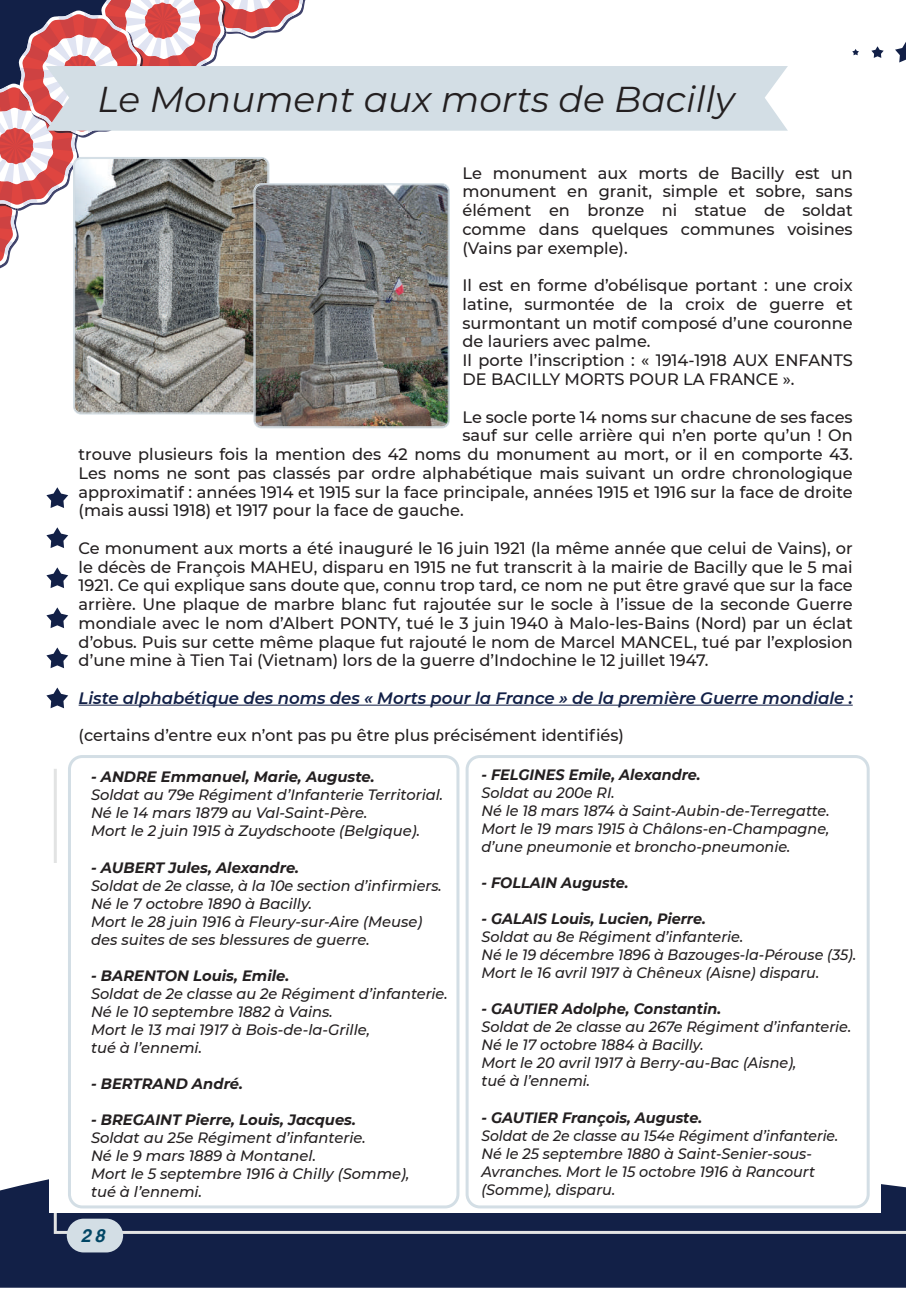
<style>
.page{position:relative;width:906px;height:1289px;background:#fff}
.page>*{position:absolute;margin:0;border:0;box-sizing:border-box;transform-origin:0 0}
.t1{font:italic 36px "Montserrat";color:#231f20}
.t2{font:italic 700 18px "Helvetica";color:#014665}
.t3{font:500 16.5px/18.8px "Montserrat";color:#231f20;text-align:justify}
.t4{font:italic 600 16.5px "Montserrat";color:#122047}
.t5{font:italic 500 15px/18px "Montserrat";color:#231f20;scale:.96 1}
.t6{font:italic 500 15px/18px "Montserrat";color:#231f20}
.t7{font:italic 500 15px/18px "Montserrat";color:#231f20;scale:.93 1}
.t8{font:italic 700 15px "Montserrat";color:#231f20;scale:.96 1}
.t9{font:italic 700 15px "Montserrat";color:#231f20}
</style>
<div class="page">
<div style="left:0;top:1179px;width:906px;height:108px;background:#122047"></div>
<svg style="left:46px;top:487px;width:22px;height:21px"></svg>
<svg style="left:895px;top:42px;width:11px;height:20px"></svg>
<svg style="left:871px;top:46px;width:12px;height:12px"></svg>
<svg style="left:852px;top:49px;width:7px;height:6px"></svg>
<svg style="left:46px;top:527px;width:22px;height:21px"></svg>
<svg style="left:46px;top:567px;width:22px;height:21px"></svg>
<svg style="left:46px;top:607px;width:22px;height:21px"></svg>
<svg style="left:46px;top:647px;width:22px;height:21px"></svg>
<svg style="left:46px;top:687px;width:22px;height:21px"></svg>
<svg style="left:54px;top:768px;width:852px;height:465px"></svg>
<svg style="left:0;top:0;width:306px;height:269px"></svg>
<div style="left:67px;top:1218px;width:56px;height:34px;background:#d3dee5;border-radius:17px"></div>
<div style="left:49px;top:863px;width:831px;height:349px;background:#fff"></div>
<hr style="left:79px;top:704px;width:773px;height:1px;background:#122047">
<img style="left:74px;top:158px;width:194px;height:255px">
<div style="left:74px;top:158px;width:194px;height:255px;border:1px solid #d3dee5;border-radius:6px"></div>
<img style="left:254px;top:184px;width:194px;height:242px">
<div style="left:253px;top:183px;width:197px;height:245px;border:1px solid #d3dee5;border-radius:8px"></div>
<div style="left:255px;top:185px;width:193px;height:242px;border:1px solid #d3dee5;border-radius:6px"></div>
<div style="left:46px;top:66px;width:742px;height:65px;background:#d3dee5"></div>
<div style="left:68px;top:755px;width:391px;height:453px;border:3px solid #d3dee5;border-radius:13px"></div>
<div style="left:465px;top:755px;width:404px;height:453px;border:3px solid #d3dee5;border-radius:13px"></div>
<h1 class="t1" style="left:98px;top:75px;width:638px">Le Monument aux morts de Bacilly</h1>
<p class="t3" style="left:462px;top:163px;width:392px">Le monument aux morts de Bacilly est un monument en granit, simple et sobre, sans élément en bronze ni statue de soldat comme dans quelques communes voisines (Vains par exemple).</p>
<p class="t3" style="left:462px;top:275px;width:392px;text-align:left">Il est en forme d’obélisque portant : une croix latine, surmontée de la croix de guerre et surmontant un motif composé d’une couronne de lauriers avec palme.<br>Il porte l’inscription : « 1914-1918 AUX ENFANTS DE BACILLY MORTS POUR LA FRANCE ».</p>
<p class="t3" style="left:462px;top:406px;width:392px">Le socle porte 14 noms sur chacune de ses faces</p>
<p class="t3" style="left:462px;top:425px;width:392px">sauf sur celle arrière qui n’en porte qu’un ! On</p>
<p class="t3" style="left:79px;top:444px;width:775px">trouve plusieurs fois la mention des 42 noms du monument au mort, or il en comporte 43.</p>
<p class="t3" style="left:79px;top:463px;width:775px">Les noms ne sont pas classés par ordre alphabétique mais suivant un ordre chronologique</p>
<p class="t3" style="left:79px;top:481px;width:775px">approximatif : années 1914 et 1915 sur la face principale, années 1915 et 1916 sur la face de droite</p>
<p class="t3" style="left:79px;top:500px;width:386px">(mais aussi 1918) et 1917 pour la face de gauche.</p>
<p class="t3" style="left:79px;top:538px;width:775px">Ce monument aux morts a été inauguré le 16 juin 1921 (la même année que celui de Vains), or le décès de François MAHEU, disparu en 1915 ne fut transcrit à la mairie de Bacilly que le 5 mai 1921. Ce qui explique sans doute que, connu trop tard, ce nom ne put être gravé que sur la face arrière. Une plaque de marbre blanc fut rajoutée sur le socle à l’issue de la seconde Guerre mondiale avec le nom d’Albert PONTY, tué le 3 juin 1940 à Malo-les-Bains (Nord) par un éclat d’obus. Puis sur cette même plaque fut rajouté le nom de Marcel MANCEL, tué par l’explosion d’une mine à Tien Tai (Vietnam) lors de la guerre d’Indochine le 12 juillet 1947.</p>
<p class="t4" style="left:79px;top:686px;width:775px">Liste alphabétique des noms des « Morts pour la France » de la première Guerre mondiale :</p>
<p class="t3" style="left:79px;top:725px;width:547px">(certains d’entre eux n’ont pas pu être plus précisément identifiés)</p>
<p class="t9" style="left:91px;top:766px;width:285px">- ANDRE Emmanuel, Marie, Auguste.</p>
<p class="t6" style="left:91px;top:785px;width:354px">Soldat au 79e Régiment d’Infanterie Territorial.<br>Né le 14 mars 1879 au Val-Saint-Père.<br>Mort le 2 juin 1915 à Zuydschoote (Belgique).</p>
<p class="t9" style="left:91px;top:856px;width:210px">- AUBERT Jules, Alexandre.</p>
<p class="t5" style="left:91px;top:875px;width:367px">Soldat de 2e classe, à la 10e section d’infirmiers.<br>Né le 7 octobre 1890 à Bacilly.<br>Mort le 28 juin 1916 à Fleury-sur-Aire (Meuse) des suites de ses blessures de guerre.</p>
<p class="t9" style="left:91px;top:964px;width:200px">- BARENTON Louis, Emile.</p>
<p class="t6" style="left:91px;top:983px;width:358px">Soldat de 2e classe au 2e Régiment d’infanterie.<br>Né le 10 septembre 1882 à Vains.<br>Mort le 13 mai 1917 à Bois-de-la-Grille,<br>tué à l’ennemi.</p>
<p class="t9" style="left:91px;top:1072px;width:153px">- BERTRAND André.</p>
<p class="t9" style="left:91px;top:1108px;width:266px">- BREGAINT Pierre, Louis, Jacques.</p>
<p class="t6" style="left:91px;top:1127px;width:320px">Soldat au 25e Régiment d’infanterie.<br>Né le 9 mars 1889 à Montanel.<br>Mort le 5 septembre 1916 à Chilly (Somme), tué à l’ennemi.</p>
<p class="t8" style="left:481px;top:764px;width:230px">- FELGINES Emile, Alexandre.</p>
<p class="t5" style="left:481px;top:783px;width:364px">Soldat au 200e RI.<br>Né le 18 mars 1874 à Saint-Aubin-de-Terregatte.<br>Mort le 19 mars 1915 à Châlons-en-Champagne, d’une pneumonie et broncho-pneumonie.</p>
<p class="t8" style="left:481px;top:872px;width:155px">- FOLLAIN Auguste.</p>
<p class="t8" style="left:481px;top:908px;width:235px">- GALAIS Louis, Lucien, Pierre.</p>
<p class="t5" style="left:481px;top:927px;width:392px">Soldat au 8e Régiment d’infanterie.<br>Né le 19 décembre 1896 à Bazouges-la-Pérouse (35).<br>Mort le 16 avril 1917 à Chêneux (Aisne) disparu.</p>
<p class="t8" style="left:481px;top:998px;width:251px">- GAUTIER Adolphe, Constantin.</p>
<p class="t5" style="left:481px;top:1017px;width:387px">Soldat de 2e classe au 267e Régiment d’infanterie.<br>Né le 17 octobre 1884 à Bacilly.<br>Mort le 20 avril 1917 à Berry-au-Bac (Aisne),<br>tué à l’ennemi.</p>
<p class="t8" style="left:481px;top:1106px;width:231px">- GAUTIER François, Auguste.</p>
<p class="t7" style="left:481px;top:1125px;width:385px">Soldat de 2e classe au 154e Régiment d’infanterie.<br>Né le 25 septembre 1880 à Saint-Senier-sous-Avranches. Mort le 15 octobre 1916 à Rancourt (Somme), disparu.</p>
<p class="t2" style="left:81px;top:1224px;width:25px">28</p>
</div>
